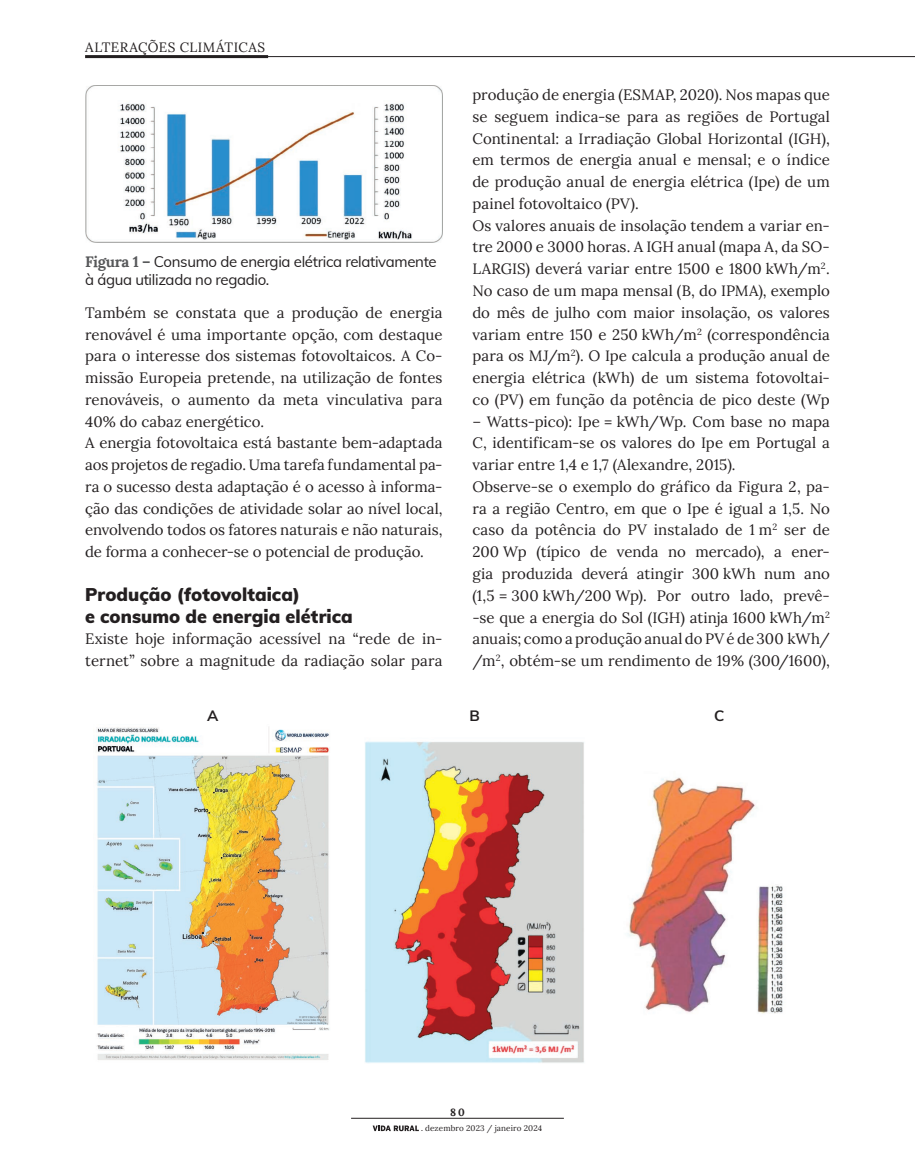
<style>
.page{position:relative;width:915px;height:1149px;background:#fff}
.page>*{position:absolute;margin:0;border:0;box-sizing:border-box;transform-origin:0 0}
.t1{font:900 18px/21.8px "Muli";letter-spacing:.005em;color:#231f20}
.t2{font:15px/21.8px "Lora";color:#231f20}
.t3{font:15px/18px "Muli";letter-spacing:-.02em;color:#231f20}
.t4{font:700 15px "Muli";color:#231f20}
.t5{font:13.5px "Lora";letter-spacing:.035em;color:#231f20}
.t6{font:700 10.5px "Lora";color:#231f20}
.t7{font:8.1px "Lora";letter-spacing:.015em;color:#231f20}
.s1{font-family:"Lora";font-weight:700;color:#57585a}
.s2{font-family:"Poynter Text Roman Two"}
</style>
<div class="page">
<hr style="left:213px;top:56px;width:701px;height:1px;background:#231f20">
<svg style="left:372px;top:1125px;width:47px;height:5px"></svg>
<hr style="left:351px;top:1117px;width:212px;height:1px;background:#231f20">
<hr style="left:85px;top:55px;width:183px;height:3px;background:#231f20">
<img style="left:85px;top:85px;width:357px;height:158px">
<img style="left:95px;top:727px;width:235px;height:333px">
<img style="left:365px;top:741px;width:219px;height:322px">
<img style="left:627px;top:777px;width:156px;height:237px">
<p class="t5" style="left:85px;top:37px;width:182px">ALTERAÇÕES CLIMÁTICAS</p>
<p class="t3" style="left:85px;top:251px;width:353px"><span class="s1">Figura 1 –</span> Consumo de energia elétrica relativamente à água utilizada no regadio.</p>
<p class="t2" style="left:85px;top:300px;width:359px">Também se constata que a produção de energia renovável é uma importante opção, com destaque para o interesse dos sistemas fotovoltaicos. A Co&shy;missão Europeia pretende, na utilização de fontes renováveis, o aumento da meta vinculativa para 40% do cabaz energético.<br>A energia fotovoltaica está bastante bem-adaptada aos projetos de regadio. Uma tarefa fundamental pa&shy;ra o sucesso desta adaptação é o acesso à informa&shy;ção das condições de atividade solar ao nível local, envolvendo todos os fatores naturais e não naturais, de forma a conhecer-se o potencial de produção.</p>
<p class="t1" style="left:85px;top:582px;width:269px">Produção (fotovoltaica)<br>e consumo de energia elétrica</p>
<p class="t2" style="left:85px;top:627px;width:359px">Existe hoje informação acessível na “rede de in&shy;ternet” sobre a magnitude da radiação solar para</p>
<p class="t2" style="left:472px;top:83px;width:359px">produção de energia (ESMAP, 2020). Nos mapas que se seguem indica-se para as regiões de Portugal Continental: a Irradiação Global Horizontal (IGH), em termos de energia anual e mensal; e o índice de produção anual de energia elétrica (Ipe) de um painel fotovoltaico (PV).<br>Os valores anuais de insolação tendem a variar en&shy;tre 2000 e 3000 horas. A IGH anual (mapa A, da SO-LARGIS) deverá variar entre 1500 e 1800 kWh/m<sup>2</sup>.<br>No caso de um mapa mensal (B, do IPMA), exemplo do mês de julho com maior insolação, os valores variam entre 150 e 250 kWh/m<sup>2</sup> (correspondência para os MJ/m<sup>2</sup>). O Ipe calcula a produção anual de energia elétrica (kWh) de um sistema fotovoltai&shy;co (PV) em função da potência de pico deste (Wp</p>
<p class="t2" style="left:472px;top:409px;width:359px">– Watts-pico): Ipe = kWh/Wp. Com base no mapa C, identificam-se os valores do Ipe em Portugal a variar entre 1,4 e 1,7 (Alexandre, 2015).<br>Observe-se o exemplo do gráfico da Figura 2, pa&shy;ra a região Centro, em que o Ipe é igual a 1,5. No caso da potência do PV instalado de 1 m<sup>2</sup> ser de 200 Wp (típico de venda no mercado), a ener&shy;gia produzida deverá atingir 300 kWh num ano (1,5 = 300 kWh/200 Wp). Por outro lado, prevê--se que a energia do Sol (IGH) atinja 1600 kWh/m<sup>2 </sup>anuais; como a produção anual do PV é de 300 kWh/ /m<sup>2</sup>, obtém-se um rendimento de 19% (300/1600),</p>
<p class="t4" style="left:207px;top:704px;width:13px">A</p>
<p class="t4" style="left:469px;top:704px;width:12px">B</p>
<p class="t4" style="left:713px;top:704px;width:12px">C</p>
<p class="t6" style="left:450px;top:1103px;width:16px">80</p>
<p class="t7" style="left:421px;top:1121px;width:123px"><span class="s2">.</span> dezembro 2023 / janeiro 2024</p>
</div>
